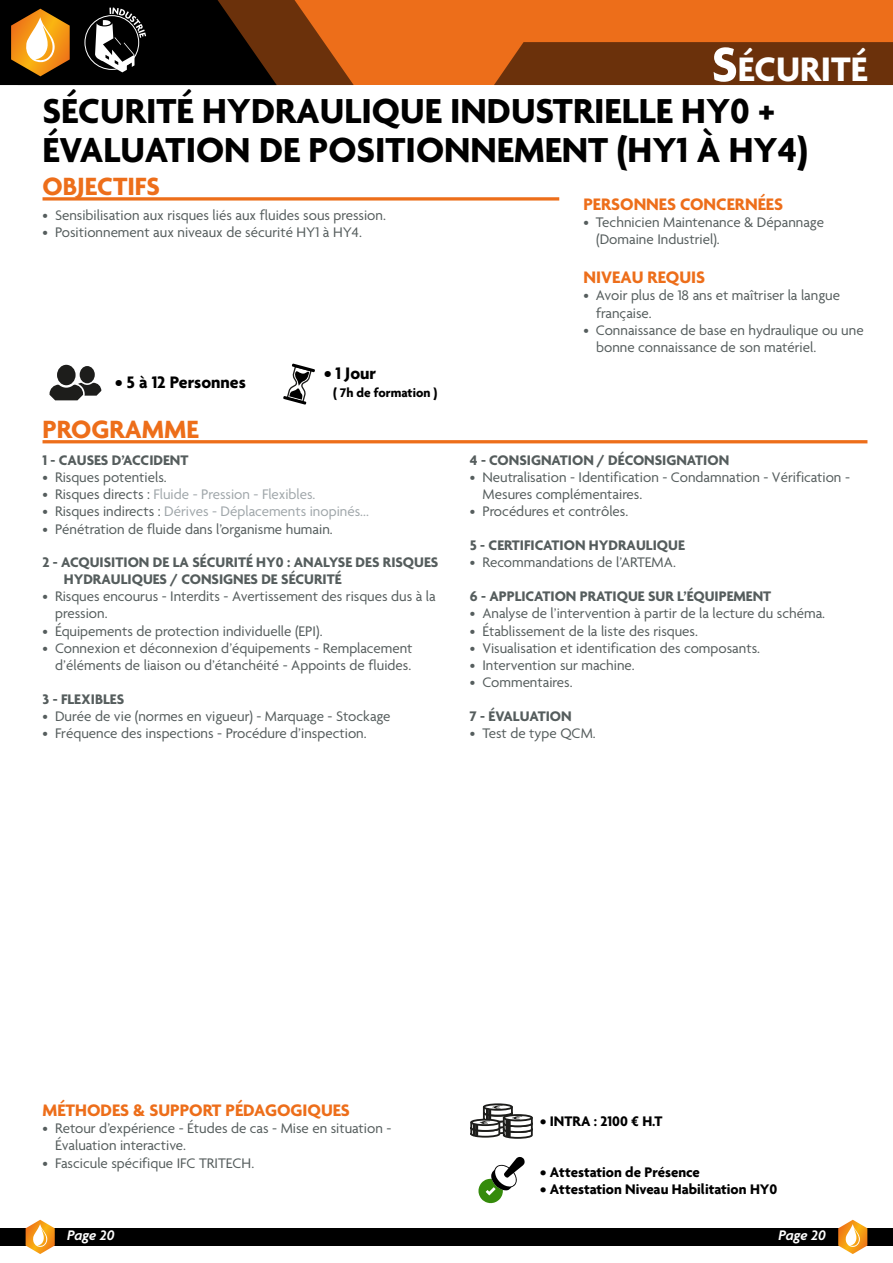
<style>
.page{position:relative;width:893px;height:1263px;background:#fff}
.page>*{position:absolute;margin:0;border:0;box-sizing:border-box;transform-origin:0 0}
.t1{font:700 37.5px/39px "Agenda";color:#000}
.t2{font:700 36.75px "Agenda";color:#fff}
.t3{font:700 27px "Agenda";color:#ed6e1a}
.t4{font:700 18px "Agenda";color:#ed6e1a}
.t5{font:700 18px "Agenda";color:#000}
.t6{font:15px/17.2px "Agenda";color:#555d5d}
.t7{font:700 15px/16.5px "Agenda";color:#555d5d}
.t8{font:15px "Agenda";color:#a0a7aa}
.t9{font:700 15px "Agenda";color:#000}
.t10{font:italic 600 15px "Agenda";letter-spacing:-.005em;color:#fff}
.t11{font:700 13.5px "Agenda";color:#000}
.s1{font-size:52.5px}
.s2{color:#555d5d}
</style>
<div class="page">
<div style="left:0;top:0;width:893px;height:85px;background:#ed6e1a"></div>
<div style="left:0;top:1228px;width:893px;height:17px;background:#000"></div>
<svg style="left:26px;top:1220px;width:29px;height:34px"></svg>
<svg style="left:838px;top:1220px;width:29px;height:34px"></svg>
<div style="left:494px;top:42px;width:399px;height:43px;background:#6b310b"></div>
<svg style="left:43px;top:197px;width:516px;height:4px;background:#ef8741"></svg>
<hr style="left:43px;top:440px;width:824px;height:3px;background:#ed6e1a">
<div style="left:483px;top:1103px;width:30px;height:8px;border:2px solid #1d1d1b;border-radius:50%"></div>
<svg style="left:470px;top:1105px;width:63px;height:34px"></svg>
<hr style="left:505px;top:1119px;width:3px;height:18px;background:#1d1d1b">
<hr style="left:508px;top:1120px;width:3px;height:17px;background:#1d1d1b">
<svg style="left:49px;top:365px;width:53px;height:36px"></svg>
<svg style="left:478px;top:1157px;width:47px;height:46px"></svg>
<svg style="left:283px;top:363px;width:32px;height:42px"></svg>
<svg style="left:0;top:0;width:354px;height:85px;background:#4d2e15"></svg>
<h2 class="t2" style="left:711px;top:50px;width:157px"><span class="s1">S</span>ÉCURITÉ</h2>
<h1 class="t1" style="left:43px;top:93px;width:767px">SÉCURITÉ HYDRAULIQUE INDUSTRIELLE HY0 +<br>ÉVALUATION DE POSITIONNEMENT (HY1 À HY4)</h1>
<h3 class="t3" style="left:43px;top:172px;width:119px">OBJECTIFS</h3>
<p class="t6" style="left:43px;top:208px;width:345px">• Sensibilisation aux risques liés aux fluides sous pression.</p>
<p class="t6" style="left:43px;top:225px;width:321px">• Positionnement aux niveaux de sécurité HY1 à HY4.</p>
<p class="t5" style="left:115px;top:373px;width:132px">• 5 à 12 Personnes</p>
<h3 class="t3" style="left:43px;top:415px;width:158px">PROGRAMME</h3>
<p class="t5" style="left:324px;top:364px;width:54px">• 1 Jour</p>
<p class="t11" style="left:333px;top:385px;width:106px">( 7h de formation )</p>
<p class="t7" style="left:43px;top:452px;width:147px">1 - CAUSES D’ACCIDENT</p>
<p class="t6" style="left:43px;top:469px;width:126px">• Risques potentiels.</p>
<p class="t8" style="left:43px;top:486px;width:274px"><span class="s2">• Risques directs :</span> Fluide - Pression - Flexibles.</p>
<p class="t8" style="left:43px;top:503px;width:328px"><span class="s2">• Risques indirects :</span> Dérives - Déplacements inopinés...</p>
<p class="t6" style="left:43px;top:521px;width:292px">• Pénétration de fluide dans l’organisme humain.</p>
<p class="t7" style="left:64px;top:555px;width:376px;text-indent:-21px">2 - ACQUISITION DE LA SÉCURITÉ HY0 : ANALYSE DES RISQUES<br>HYDRAULIQUES / CONSIGNES DE SÉCURITÉ</p>
<p class="t6" style="left:55px;top:588px;width:382px;text-indent:-13px">• Risques encourus - Interdits - Avertissement des risques dus à la pression.</p>
<p class="t6" style="left:43px;top:623px;width:282px">• Équipements de protection individuelle (EPI).</p>
<p class="t6" style="left:43px;top:640px;width:372px;text-align:right">• Connexion et déconnexion d’équipements - Remplacement d’éléments de liaison ou d’étanchéité - Appoints de fluides.</p>
<p class="t7" style="left:43px;top:692px;width:83px">3 - FLEXIBLES</p>
<p class="t6" style="left:43px;top:708px;width:350px">• Durée de vie (normes en vigueur) - Marquage - Stockage</p>
<p class="t6" style="left:43px;top:726px;width:326px">• Fréquence des inspections - Procédure d’inspection.</p>
<p class="t4" style="left:583px;top:194px;width:201px">PERSONNES CONCERNÉES</p>
<p class="t6" style="left:596px;top:214px;width:229px;text-indent:-13px">• Technicien Maintenance &amp; Dépannage (Domaine Industriel).</p>
<p class="t4" style="left:583px;top:268px;width:123px">NIVEAU REQUIS</p>
<p class="t6" style="left:596px;top:288px;width:245px;text-indent:-13px">• Avoir plus de 18 ans et maîtriser la langue française.</p>
<p class="t6" style="left:596px;top:322px;width:269px;text-indent:-13px">• Connaissance de base en hydraulique ou une bonne connaissance de son matériel.</p>
<p class="t7" style="left:470px;top:452px;width:261px">4 - CONSIGNATION / DÉCONSIGNATION</p>
<p class="t6" style="left:483px;top:469px;width:369px;text-indent:-13px">• Neutralisation - Identification - Condamnation - Vérification -<br>Mesures complémentaires.</p>
<p class="t6" style="left:470px;top:504px;width:160px">• Procédures et contrôles.</p>
<p class="t7" style="left:470px;top:538px;width:216px">5 - CERTIFICATION HYDRAULIQUE</p>
<p class="t6" style="left:470px;top:555px;width:208px">• Recommandations de l’ARTEMA.</p>
<p class="t7" style="left:470px;top:589px;width:303px">6 - APPLICATION PRATIQUE SUR L’ÉQUIPEMENT</p>
<p class="t6" style="left:470px;top:606px;width:357px">• Analyse de l’intervention à partir de la lecture du schéma.</p>
<p class="t6" style="left:470px;top:623px;width:230px">• Établissement de la liste des risques.</p>
<p class="t6" style="left:470px;top:640px;width:292px">• Visualisation et identification des composants.</p>
<p class="t6" style="left:470px;top:657px;width:166px">• Intervention sur machine.</p>
<p class="t6" style="left:470px;top:675px;width:104px">• Commentaires.</p>
<p class="t7" style="left:470px;top:709px;width:103px">7 - ÉVALUATION</p>
<p class="t6" style="left:470px;top:726px;width:127px">• Test de type QCM.</p>
<p class="t4" style="left:43px;top:1100px;width:309px">MÉTHODES &amp; SUPPORT PÉDAGOGIQUES</p>
<p class="t6" style="left:55px;top:1121px;width:338px;text-indent:-13px">• Retour d’expérience - Études de cas - Mise en situation -<br>Évaluation interactive.</p>
<p class="t6" style="left:43px;top:1155px;width:213px">• Fascicule spécifique IFC TRITECH.</p>
<p class="t9" style="left:540px;top:1113px;width:124px">• INTRA : 2100 € H.T</p>
<p class="t9" style="left:540px;top:1164px;width:161px">• Attestation de Présence</p>
<p class="t9" style="left:540px;top:1181px;width:239px">• Attestation Niveau Habilitation HY0</p>
<p class="t10" style="left:67px;top:1227px;width:49px">Page 20</p>
<p class="t10" style="left:778px;top:1227px;width:49px">Page 20</p>
</div>
